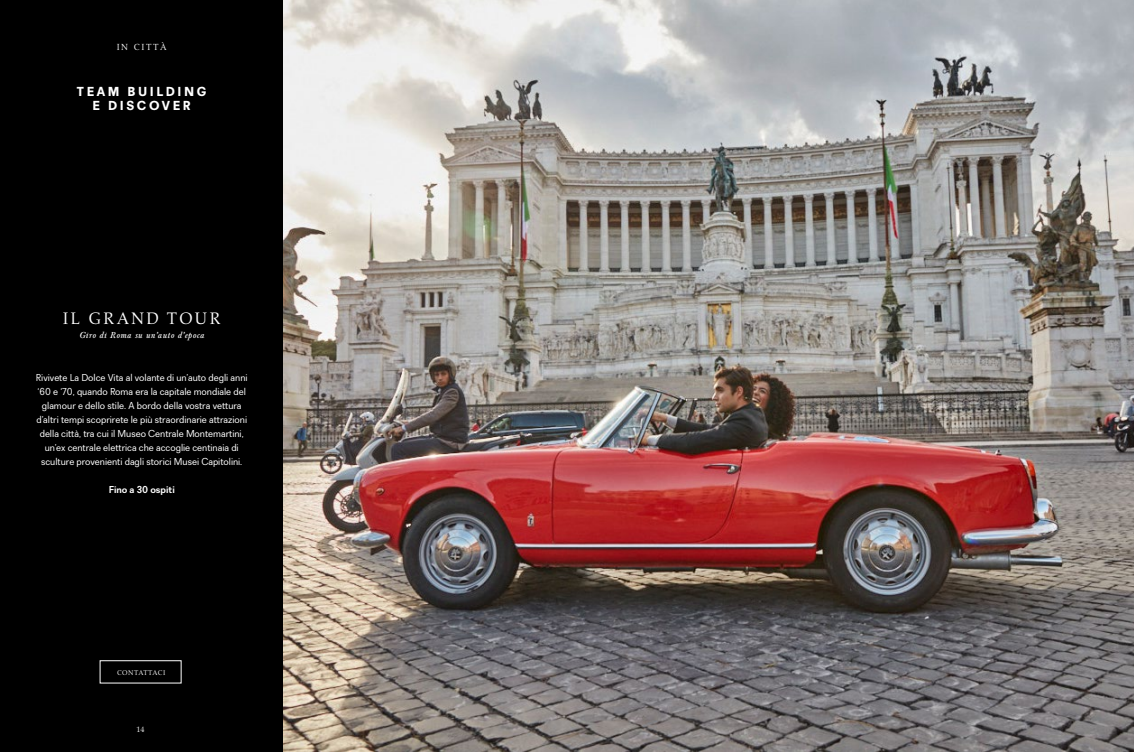
<style>
.page{position:relative;width:1134px;height:752px;background:#fff}
.page>*{position:absolute;margin:0;border:0;box-sizing:border-box;transform-origin:0 0}
.t1{font:17px "Aldus";letter-spacing:.13em;color:#fff}
.t2{font:800 13px/14px "Recta";letter-spacing:.2em;color:#fff;text-align:center}
.t3{font:10px/14px "Recta";color:#fff;text-align:center}
.t4{font:700 10px "Recta";color:#fff}
.t5{font:italic 9px "Baskervald ADF Std";letter-spacing:.04em;color:#fff}
.t6{font:9px "Aldus";letter-spacing:.18em;color:#fff}
.t7{font:8px "Aldus";color:#fff}
.t8{font:7px "Aldus";letter-spacing:.07em;color:#fff}
</style>
<div class="page">
<div style="left:0;top:0;width:283px;height:751px;background:#000"></div>
<img style="left:283px;top:0;width:851px;height:751px">
<div style="left:100px;top:660px;width:81px;height:23px;border:1px solid #fff"></div>
<p class="t6" style="left:117px;top:42px;width:52px">IN CITTÀ</p>
<h2 class="t2" style="left:77px;top:84px;width:131px">TEAM BUILDING<br>E DISCOVER</h2>
<h1 class="t1" style="left:63px;top:309px;width:160px">IL GRAND TOUR</h1>
<p class="t5" style="left:79px;top:330px;width:127px">Giro di Roma su un’auto d’epoca</p>
<p class="t3" style="left:36px;top:370px;width:213px">Rivivete La Dolce Vita al volante di un’auto degli anni ‘60 e ‘70, quando Roma era la capitale mondiale del glamour e dello stile. A bordo della vostra vettura d’altri tempi scoprirete le più straordinarie attrazioni della città, tra cui il Museo Centrale Montemartini, un’ex centrale elettrica che accoglie centinaia di sculture provenienti dagli storici Musei Capitolini.</p>
<p class="t4" style="left:109px;top:483px;width:68px">Fino a 30 ospiti</p>
<p class="t8" style="left:117px;top:668px;width:50px">CONTATTACI</p>
<p class="t7" style="left:137px;top:724px;width:9px">14</p>
</div>
